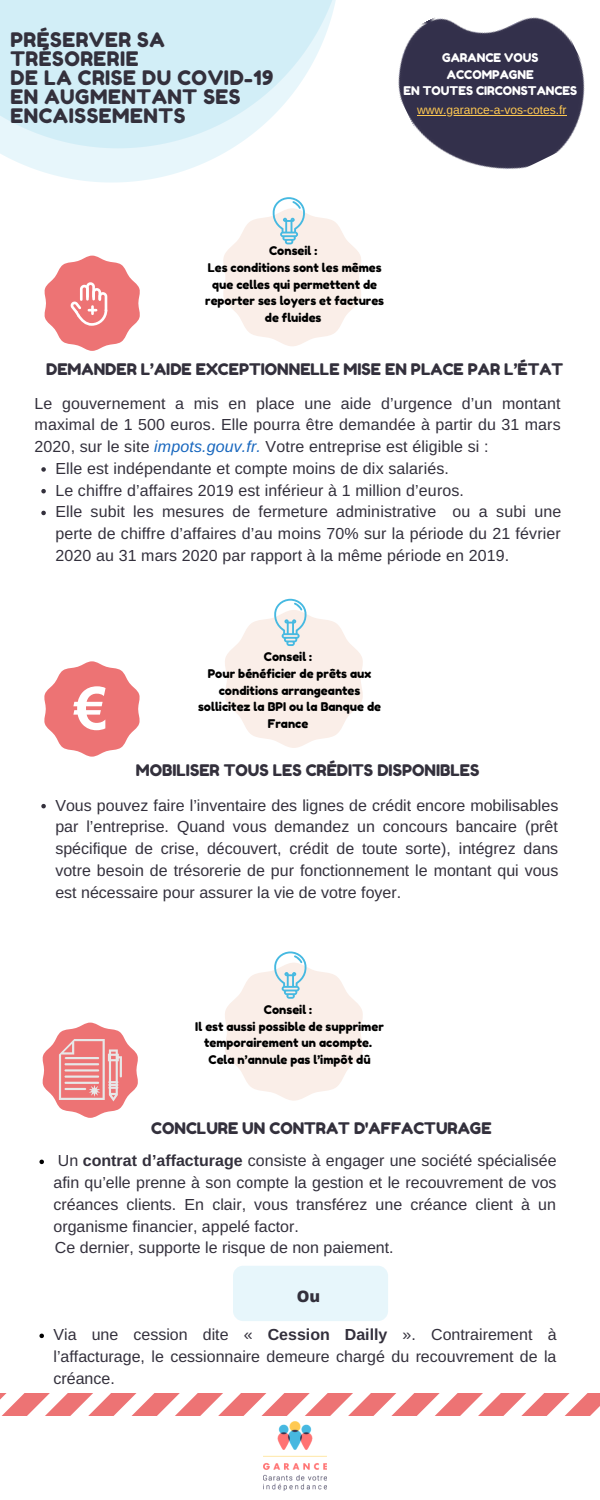
<style>
.page{position:relative;width:600px;height:1500px;background:#fff}
.page>*{position:absolute;margin:0;border:0;box-sizing:border-box;transform-origin:0 0}
.t1{font:20px/19.2px "Fredoka One";letter-spacing:.03em;color:#33303c}
.t2{font:16px/21.8px "Arimo";letter-spacing:.01em;color:#33303c;text-align:justify}
.t3{font:16px "Fredoka One";color:#33303c}
.t4{font:800 16px "Open Sans";color:#33303c}
.t5{font:12px/16.6px "Fredoka One";color:#000;text-align:center}
.t6{font:12px/16.5px "Fredoka One";color:#fff;text-align:center}
.t7{font:12px "Arimo";color:#ffc952}
.s1{font-style:italic;color:#1867be}
.s2{font-weight:700}
</style>
<div class="page">
<svg style="left:0;top:1393px;width:600px;height:23px"></svg>
<img style="left:263px;top:1422px;width:63px;height:68px">
<svg style="left:44px;top:661px;width:96px;height:95px"></svg>
<svg style="left:225px;top:599px;width:138px;height:149px"></svg>
<svg style="left:0;top:0;width:336px;height:183px;fill:#d2eef7"></svg>
<svg style="left:43px;top:1023px;width:95px;height:95px"></svg>
<svg style="left:223px;top:197px;width:138px;height:149px"></svg>
<svg style="left:45px;top:256px;width:95px;height:95px"></svg>
<svg style="left:225px;top:951px;width:138px;height:149px"></svg>
<svg style="left:39px;top:1160px;width:5px;height:4px"></svg>
<svg style="left:39px;top:1334px;width:5px;height:4px"></svg>
<div style="left:233px;top:1266px;width:155px;height:55px;background:#e7f6fb;border-radius:10px"></div>
<svg style="left:41px;top:467px;width:5px;height:5px"></svg>
<svg style="left:41px;top:489px;width:5px;height:4px"></svg>
<svg style="left:41px;top:511px;width:5px;height:4px"></svg>
<svg style="left:41px;top:804px;width:5px;height:4px"></svg>
<img style="left:398px;top:17px;width:187px;height:153px">
<hr style="left:417px;top:115px;width:150px;height:1px;background:#ffc952">
<p class="t1" style="left:10px;top:30px;width:265px">PRÉSERVER SA<br>TRÉSORERIE<br>DE LA CRISE DU COVID-19<br>EN AUGMENTANT SES<br>ENCAISSEMENTS</p>
<p class="t6" style="left:403px;top:50px;width:175px">GARANCE VOUS<br>ACCOMPAGNE<br>EN TOUTES CIRCONSTANCES</p>
<p class="t7" style="left:417px;top:104px;width:151px">www.garance-a-vos-cotes.fr</p>
<p class="t5" style="left:205px;top:243px;width:180px">Conseil :<br>Les conditions sont les mêmes que celles qui permettent de reporter ses loyers et factures de fluides</p>
<p class="t3" style="left:46px;top:360px;width:519px">DEMANDER L’AIDE EXCEPTIONNELLE MISE EN PLACE PAR L’ÉTAT</p>
<p class="t2" style="left:35px;top:392px;width:528px">Le gouvernement a mis en place une aide d’urgence d’un montant maximal de 1 500 euros. Elle pourra être demandée à partir du 31 mars 2020, sur le site <span class="s1">impots.gouv.fr.</span> Votre entreprise est éligible si :</p>
<p class="t2" style="left:55px;top:457px;width:507px;text-align:left">Elle est indépendante et compte moins de dix salariés.<br>Le chiffre d’affaires 2019 est inférieur à 1 million d’euros.<br>Elle subit les mesures de fermeture administrative ou a subi une perte de chiffre d’affaires d’au moins 70% sur la période du 21 février 2020 au 31 mars 2020 par rapport à la même période en 2019.</p>
<p class="t5" style="left:198px;top:649px;width:185px">Conseil :<br>Pour bénéficier de prêts aux conditions arrangeantes sollicitez la BPI ou la Banque de<br>France</p>
<p class="t3" style="left:136px;top:761px;width:345px">MOBILISER TOUS LES CRÉDITS DISPONIBLES</p>
<p class="t2" style="left:55px;top:794px;width:505px">Vous pouvez faire l’inventaire des lignes de crédit encore mobilisables par l’entreprise. Quand vous demandez un concours bancaire (prêt spécifique de crise, découvert, crédit de toute sorte), intégrez dans votre besoin de trésorerie de pur fonctionnement le montant qui vous est nécessaire pour assurer la vie de votre foyer.</p>
<p class="t5" style="left:195px;top:1001px;width:190px">Conseil :<br>Il est aussi possible de supprimer temporairement un acompte.<br>Cela n’annule pas l’impôt dû</p>
<p class="t3" style="left:151px;top:1118px;width:342px">CONCLURE UN CONTRAT D'AFFACTURAGE</p>
<p class="t2" style="left:54px;top:1150px;width:505px">Un <span class="s2">contrat d’affacturage</span> consiste à engager une société spécialisée afin qu’elle prenne à son compte la gestion et le recouvrement de vos créances clients. En clair, vous transférez une créance client à un organisme financier, appelé factor.</p>
<p class="t2" style="left:55px;top:1237px;width:340px">Ce dernier, supporte le risque de non paiement.</p>
<p class="t4" style="left:297px;top:1285px;width:25px">Ou</p>
<p class="t2" style="left:54px;top:1324px;width:505px">Via une cession dite « <span class="s2">Cession Dailly</span> ». Contrairement à l’affacturage, le cessionnaire demeure chargé du recouvrement de la créance.</p>
</div>
